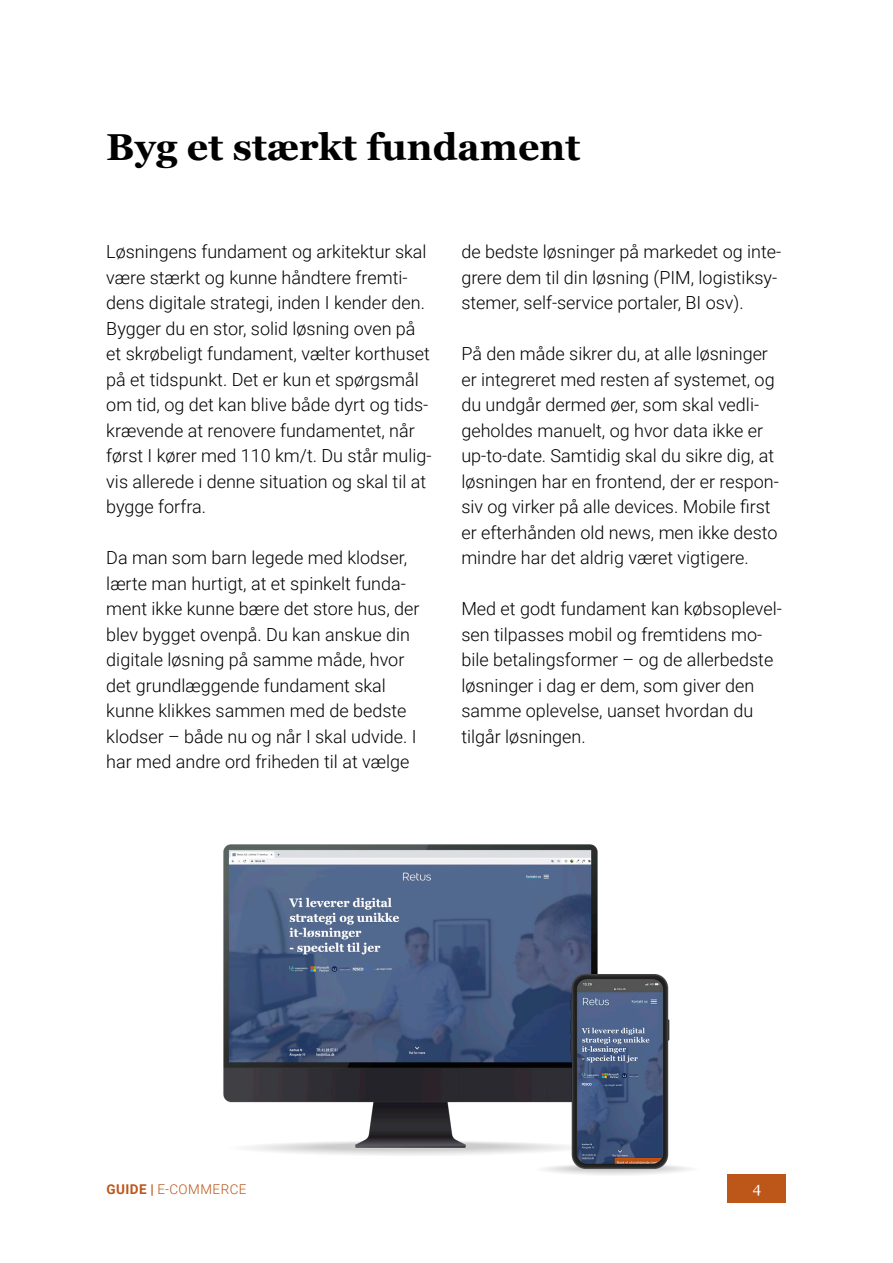
<style>
.page{position:relative;width:893px;height:1263px;background:#fff}
.page>*{position:absolute;margin:0;border:0;box-sizing:border-box;transform-origin:0 0}
.t1{font:700 37.5px "Georgia";color:#000}
.Brødtekst{font:300 18px/25.5px "Roboto";color:#000}
.t2{font:15px "Georgia";color:#fff}
.t3{font:300 13.5px "Roboto";letter-spacing:.035em;color:#bd5619}
.s1{font-weight:700}
</style>
<div class="page">
<div style="left:728px;top:1174px;width:58px;height:29px;background:#bd5619"></div>
<img style="left:223px;top:845px;width:375px;height:310px">
<img style="left:533px;top:974px;width:157px;height:201px">
<h2 class="t1" style="left:106px;top:119px;width:475px">Byg et stærkt fundament</h2>
<p class="Brødtekst" style="left:106px;top:238px;width:327px">Løsningens fundament og arkitektur skal være stærkt og kunne håndtere fremti&shy;dens digitale strategi, inden I kender den.<br>Bygger du en stor, solid løsning oven på et skrøbeligt fundament, vælter korthuset på et tidspunkt. Det er kun et spørgsmål om tid, og det kan blive både dyrt og tids&shy;krævende at renovere fundamentet, når først I kører med 110 km/t. Du står mulig&shy;vis allerede i denne situation og skal til at bygge forfra.</p>
<p class="Brødtekst" style="left:106px;top:544px;width:315px">Da man som barn legede med klodser, lærte man hurtigt, at et spinkelt funda&shy;ment ikke kunne bære det store hus, der blev bygget ovenpå. Du kan anskue din digitale løsning på samme måde, hvor det grundlæggende fundament skal kunne klikkes sammen med de bedste klodser – både nu og når I skal udvide. I har med andre ord friheden til at vælge</p>
<p class="Brødtekst" style="left:461px;top:238px;width:321px">de bedste løsninger på markedet og inte&shy;grere dem til din løsning (PIM, logistiksy&shy;stemer, self-service portaler, BI osv).</p>
<p class="Brødtekst" style="left:461px;top:340px;width:319px">På den måde sikrer du, at alle løsninger er integreret med resten af systemet, og du undgår dermed øer, som skal vedli&shy;geholdes manuelt, og hvor data ikke er up-to-date. Samtidig skal du sikre dig, at løsningen har en frontend, der er respon&shy;siv og virker på alle devices. Mobile first er efterhånden old news, men ikke desto mindre har det aldrig været vigtigere.</p>
<p class="Brødtekst" style="left:461px;top:595px;width:322px">Med et godt fundament kan købsoplevel&shy;sen tilpasses mobil og fremtidens mo&shy;bile betalingsformer – og de allerbedste løsninger i dag er dem, som giver den samme oplevelse, uanset hvordan du tilgår løsningen.</p>
<p class="t3" style="left:107px;top:1179px;width:142px"><span class="s1">GUIDE |</span> E-COMMERCE</p>
<p class="t2" style="left:753px;top:1178px;width:10px">4</p>
</div>
